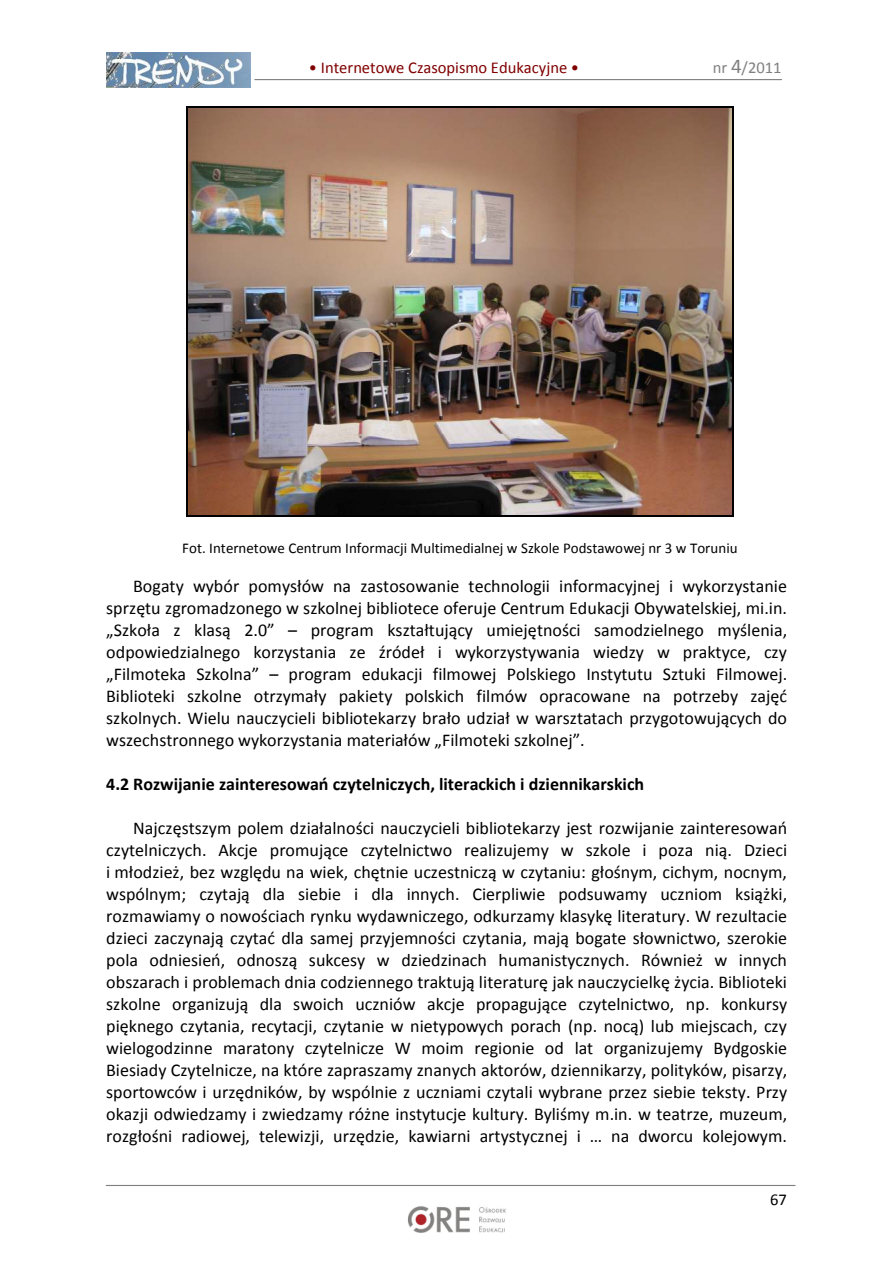
<style>
.page{position:relative;width:893px;height:1263px;background:#fff}
.page>*{position:absolute;margin:0;border:0;box-sizing:border-box;transform-origin:0 0}
.t1{font:18px/21.9px "Calibri";color:#000;text-align:justify}
.t2{font:700 18px "Calibri";color:#000}
.t3{font:16.5px "Calibri";color:#800000}
.t4{font:16.5px "Calibri";letter-spacing:-.005em;color:#808080}
.t5{font:16.5px "Calibri";color:#000}
.t6{font:15px "Calibri";letter-spacing:.005em;color:#000}
.s1{font-size:21px}
</style>
<div class="page">
<img style="left:407px;top:1206px;width:99px;height:27px">
<img style="left:106px;top:52px;width:144px;height:35px">
<hr style="left:255px;top:79px;width:526px;height:1px;background:#808080">
<hr style="left:106px;top:1185px;width:689px;height:1px;background:#808080">
<img style="left:188px;top:107px;width:544px;height:408px">
<hr style="left:188px;top:106px;width:544px;height:1px;background:#000">
<hr style="left:187px;top:107px;width:1px;height:408px;background:#000">
<hr style="left:732px;top:107px;width:1px;height:408px;background:#000">
<hr style="left:188px;top:515px;width:544px;height:1px;background:#000">
<p class="t3" style="left:309px;top:61px;width:272px">• Internetowe Czasopismo Edukacyjne •</p>
<p class="t4" style="left:712px;top:61px;width:70px">nr <span class="s1">4</span>/2011</p>
<p class="t6" style="left:182px;top:542px;width:557px">Fot. Internetowe Centrum Informacji Multimedialnej w Szkole Podstawowej nr 3 w Toruniu</p>
<p class="t1" style="left:106px;top:576px;width:682px;text-indent:27px">Bogaty wybór pomysłów na zastosowanie technologii informacyjnej i wykorzystanie sprzętu zgromadzonego w szkolnej bibliotece oferuje Centrum Edukacji Obywatelskiej, mi.in. „Szkoła z klasą 2.0” – program kształtujący umiejętności samodzielnego myślenia, odpowiedzialnego korzystania ze źródeł i wykorzystywania wiedzy w praktyce, czy „Filmoteka Szkolna” – program edukacji filmowej Polskiego Instytutu Sztuki Filmowej.<br>Biblioteki szkolne otrzymały pakiety polskich filmów opracowane na potrzeby zajęć szkolnych. Wielu nauczycieli bibliotekarzy brało udział w warsztatach przygotowujących do wszechstronnego wykorzystania materiałów „Filmoteki szkolnej”.</p>
<p class="t2" style="left:106px;top:777px;width:539px">4.2 Rozwijanie zainteresowań czytelniczych, literackich i dziennikarskich</p>
<p class="t1" style="left:106px;top:818px;width:682px;text-indent:27px">Najczęstszym polem działalności nauczycieli bibliotekarzy jest rozwijanie zainteresowań czytelniczych. Akcje promujące czytelnictwo realizujemy w szkole i poza nią. Dzieci i młodzież, bez względu na wiek, chętnie uczestniczą w czytaniu: głośnym, cichym, nocnym, wspólnym; czytają dla siebie i dla innych. Cierpliwie podsuwamy uczniom książki, rozmawiamy o nowościach rynku wydawniczego, odkurzamy klasykę literatury. W rezultacie dzieci zaczynają czytać dla samej przyjemności czytania, mają bogate słownictwo, szerokie pola odniesień, odnoszą sukcesy w dziedzinach humanistycznych. Również w innych obszarach i problemach dnia codziennego traktują literaturę jak nauczycielkę życia. Biblioteki szkolne organizują dla swoich uczniów akcje propagujące czytelnictwo, np. konkursy pięknego czytania, recytacji, czytanie w nietypowych porach (np. nocą) lub miejscach, czy wielogodzinne maratony czytelnicze W moim regionie od lat organizujemy Bydgoskie Biesiady Czytelnicze, na które zapraszamy znanych aktorów, dziennikarzy, polityków, pisarzy, sportowców i urzędników, by wspólnie z uczniami czytali wybrane przez siebie teksty. Przy okazji odwiedzamy i zwiedzamy różne instytucje kultury. Byliśmy m.in. w teatrze, muzeum, rozgłośni radiowej, telewizji, urzędzie, kawiarni artystycznej i … na dworcu kolejowym.</p>
<p class="t5" style="left:770px;top:1193px;width:18px">67</p>
</div>
